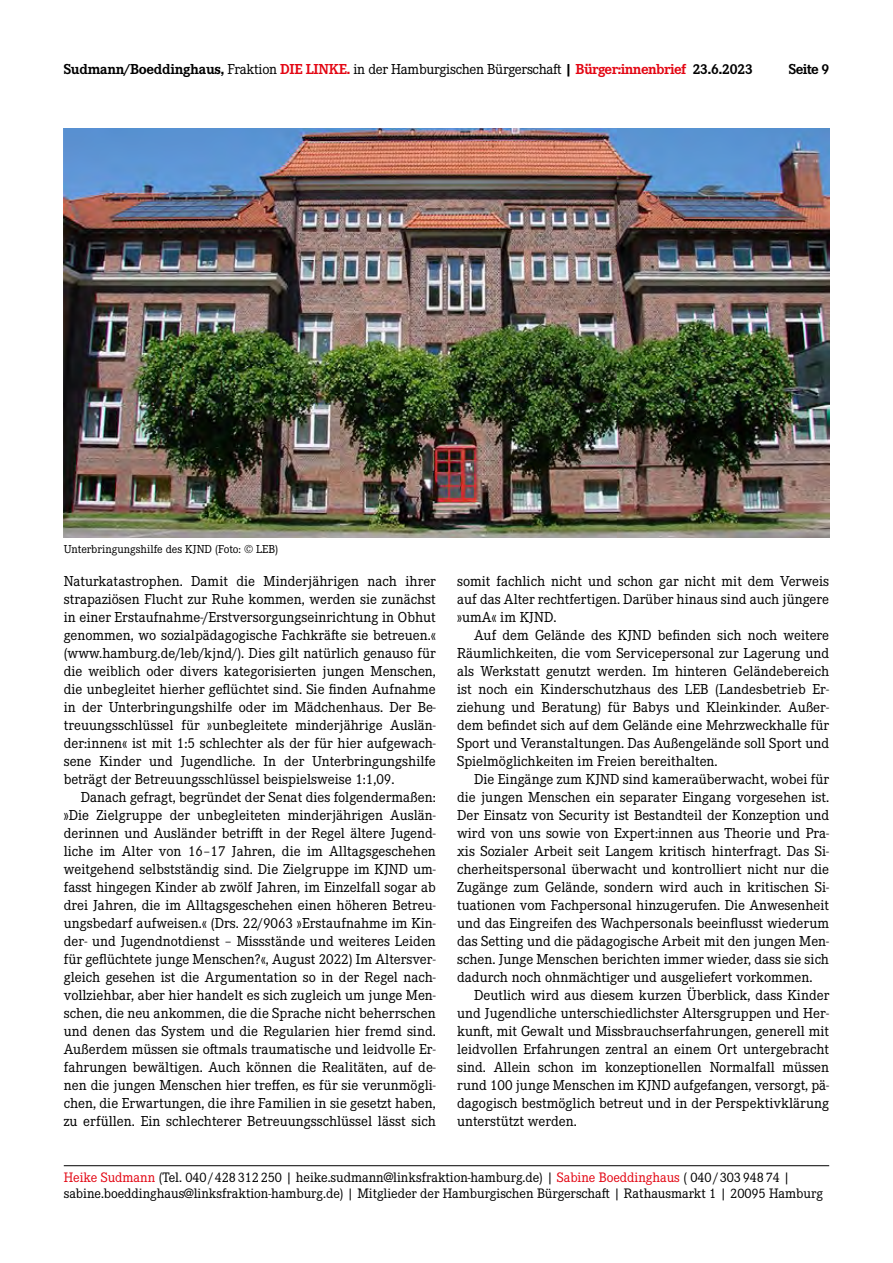
<style>
.page{position:relative;width:893px;height:1263px;background:#fff}
.page>*{position:absolute;margin:0;border:0;box-sizing:border-box;transform-origin:0 0}
.t1{font:15px/18px "Corporate E Pro";color:#000;text-align:justify}
.t2{font:15px "Corporate E Pro";letter-spacing:-.02em;color:#000}
.t3{font:700 15px "Corporate E Pro";letter-spacing:-.04em;color:#000}
.t4{font:14.25px/16.5px "Corporate E Pro";letter-spacing:-.005em;color:#000}
.t5{font:12px "Corporate E Pro";color:#000}
.s1{font-weight:700}
.s2{font-weight:700;color:#e30613}
.s3{color:#e30613}
</style>
<div class="page">
<hr style="left:64px;top:1165px;width:765px;height:1px;background:#000">
<img style="left:64px;top:128px;width:765px;height:410px">
<p class="t2" style="left:64px;top:59px;width:691px"><span class="s1">Sudmann/Boeddinghaus,</span> Fraktion <span class="s2">DIE LINKE.</span> in der Hamburgischen Bürgerschaft <span class="s1">|</span> <span class="s2">Bürger:innenbrief</span> <span class="s1">23.6.2023</span></p>
<p class="t3" style="left:789px;top:58px;width:42px">Seite 9</p>
<p class="t5" style="left:64px;top:541px;width:216px">Unterbringungshilfe des KJND (Foto: © LEB)</p>
<p class="t1" style="left:64px;top:571px;width:374px">Naturkatastrophen. Damit die Minderjährigen nach ihrer strapaziösen Flucht zur Ruhe kommen, werden sie zunächst in einer Erstaufnahme-/Erstversorgungseinrichtung in Obhut genommen, wo sozialpädagogische Fachkräfte sie betreuen.« (www.hamburg.de/leb/kjnd/). Dies gilt natürlich genauso für die weiblich oder divers kategorisierten jungen Menschen, die unbegleitet hierher geflüchtet sind. Sie finden Aufnahme in der Unterbringungshilfe oder im Mädchenhaus. Der Be&shy;treuungsschlüssel für »unbegleitete minderjährige Auslän&shy;der:innen« ist mit 1:5 schlechter als der für hier aufgewach&shy;sene Kinder und Jugendliche. In der Unterbringungshilfe beträgt der Betreuungsschlüssel beispielsweise 1:1,09.</p>
<p class="t1" style="left:64px;top:787px;width:374px;text-indent:17px">Danach gefragt, begründet der Senat dies folgendermaßen: »Die Zielgruppe der unbegleiteten minderjährigen Auslän&shy;derinnen und Ausländer betrifft in der Regel ältere Jugend&shy;liche im Alter von 16‒17 Jahren, die im Alltagsgeschehen weitgehend selbstständig sind. Die Zielgruppe im KJND um&shy;fasst hingegen Kinder ab zwölf Jahren, im Einzelfall sogar ab drei Jahren, die im Alltagsgeschehen einen höheren Betreu&shy;ungsbedarf aufweisen.« (Drs. 22/9063 »Erstaufnahme im Kin&shy;der- und Jugendnotdienst – Missstände und weiteres Leiden für geflüchtete junge Menschen?«, August 2022) Im Altersver&shy;gleich gesehen ist die Argumentation so in der Regel nach&shy;vollziehbar, aber hier handelt es sich zugleich um junge Men&shy;schen, die neu ankommen, die die Sprache nicht beherrschen und denen das System und die Regularien hier fremd sind.<br>Außerdem müssen sie oftmals traumatische und leidvolle Er&shy;fahrungen bewältigen. Auch können die Realitäten, auf de&shy;nen die jungen Menschen hier treffen, es für sie verunmögli&shy;chen, die Erwartungen, die ihre Familien in sie gesetzt haben, zu erfüllen. Ein schlechterer Betreuungsschlüssel lässt sich</p>
<p class="t1" style="left:457px;top:571px;width:374px">somit fachlich nicht und schon gar nicht mit dem Verweis auf das Alter rechtfertigen. Darüber hinaus sind auch jüngere »umA« im KJND.</p>
<p class="t1" style="left:457px;top:625px;width:374px;text-indent:17px">Auf dem Gelände des KJND befinden sich noch weitere Räumlichkeiten, die vom Servicepersonal zur Lagerung und als Werkstatt genutzt werden. Im hinteren Geländebereich ist noch ein Kinderschutzhaus des LEB (Landesbetrieb Er&shy;ziehung und Beratung) für Babys und Kleinkinder. Außer&shy;dem befindet sich auf dem Gelände eine Mehrzweckhalle für Sport und Veranstaltungen. Das Außengelände soll Sport und Spielmöglichkeiten im Freien bereithalten.</p>
<p class="t1" style="left:457px;top:769px;width:374px;text-indent:17px">Die Eingänge zum KJND sind kameraüberwacht, wobei für die jungen Menschen ein separater Eingang vorgesehen ist.<br>Der Einsatz von Security ist Bestandteil der Konzeption und wird von uns sowie von Expert:innen aus Theorie und Pra&shy;xis Sozialer Arbeit seit Langem kritisch hinterfragt. Das Si&shy;cherheitspersonal überwacht und kontrolliert nicht nur die Zugänge zum Gelände, sondern wird auch in kritischen Si&shy;tuationen vom Fachpersonal hinzugerufen. Die Anwesenheit und das Eingreifen des Wachpersonals beeinflusst wiederum das Setting und die pädagogische Arbeit mit den jungen Men&shy;schen. Junge Menschen berichten immer wieder, dass sie sich dadurch noch ohnmächtiger und ausgeliefert vorkommen.</p>
<p class="t1" style="left:457px;top:985px;width:374px;text-indent:17px">Deutlich wird aus diesem kurzen Überblick, dass Kinder und Jugendliche unterschiedlichster Altersgruppen und Her&shy;kunft, mit Gewalt und Missbrauchserfahrungen, generell mit leidvollen Erfahrungen zentral an einem Ort untergebracht sind. Allein schon im konzeptionellen Normalfall müssen rund 100 junge Menschen im KJND aufgefangen, versorgt, pä&shy;dagogisch bestmöglich betreut und in der Perspektivklärung unterstützt werden.</p>
<p class="t4" style="left:64px;top:1168px;width:761px"><span class="s3">Heike Sudmann</span> (Tel. 040 / 428 312 250 | heike.sudmann@linksfraktion-hamburg.de) | <span class="s3">Sabine Boeddinghaus</span> ( 040 / 303 948 74 | sabine.boeddinghaus@linksfraktion-hamburg.de) | Mitglieder der Hamburgischen Bürgerschaft | Rathausmarkt 1 | 20095 Hamburg</p>
</div>
